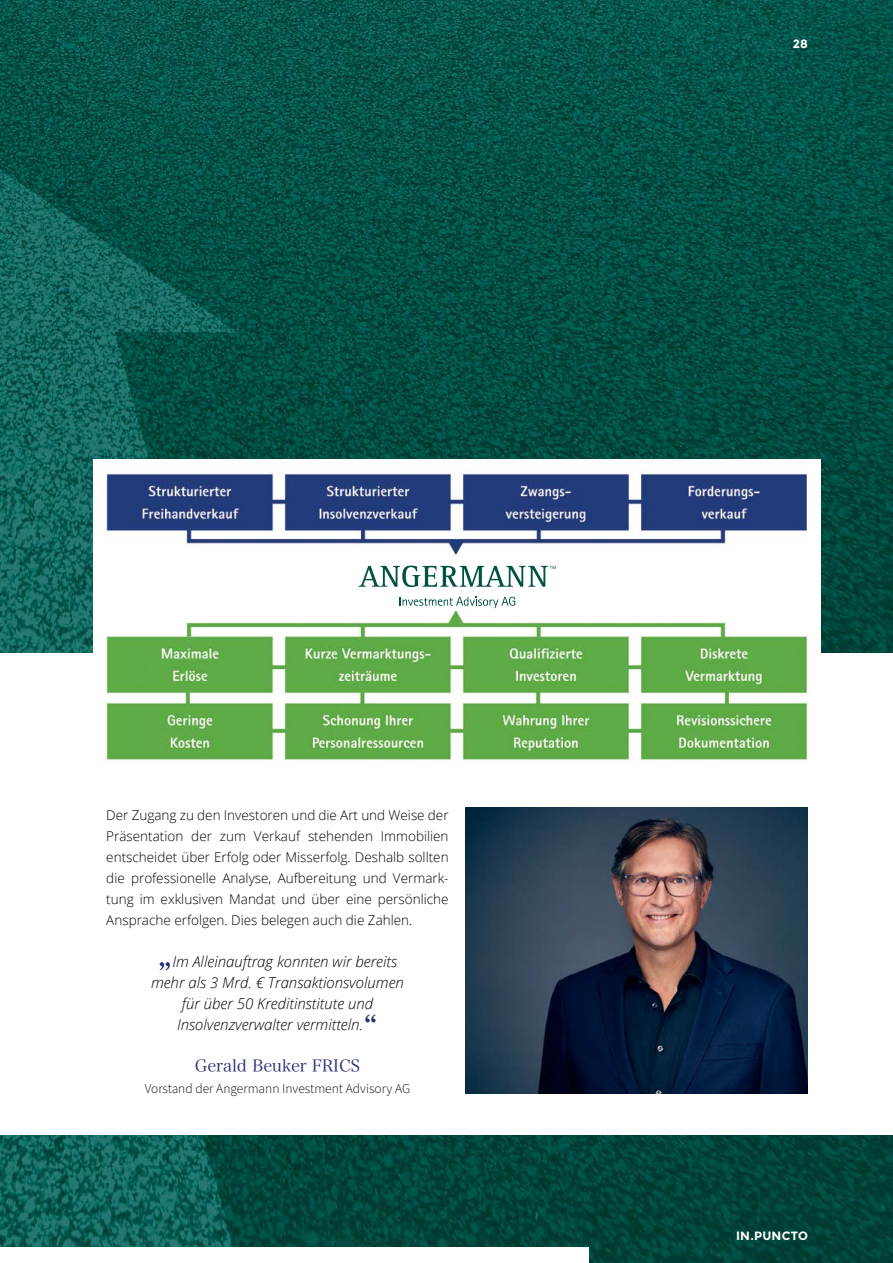
<style>
.page{position:relative;width:893px;height:1263px;background:#fff}
.page>*{position:absolute;margin:0;border:0;box-sizing:border-box;transform-origin:0 0}
.t1{font:16.5px "Hira Min Pro W3";color:#293074}
.t2{font:italic 300 15px/21px "Open Sans";color:#000;text-align:center}
.t3{font:300 13.5px/21px "Open Sans";color:#000;text-align:justify}
.t4{font:300 13.5px "Source Sans Pro";color:#000}
.t5{font:700 12px "Montserrat";letter-spacing:.02em;color:#fff}
.s1{font-family:"Hira Min Pro W3";font-weight:400;font-style:normal;font-size:30px;color:#293074}
.s2{font-family:"Hira Min Pro N W3";font-weight:400;font-style:normal;font-size:30px;color:#293074}
</style>
<div class="page">
<img style="left:0;top:1135px;width:893px;height:128px">
<img style="left:0;top:0;width:893px;height:652px">
<div style="left:94px;top:459px;width:727px;height:313px;background:#fff"></div>
<img style="left:99px;top:468px;width:709px;height:297px">
<svg style="left:358px;top:566px;width:198px;height:21px"></svg>
<svg style="left:400px;top:597px;width:115px;height:11px"></svg>
<img style="left:466px;top:808px;width:342px;height:285px">
<div style="left:0;top:1247px;width:588px;height:16px;background:#fff"></div>
<p class="t5" style="left:793px;top:37px;width:17px">28</p>
<p class="t3" style="left:106px;top:804px;width:344px">Der Zugang zu den Investoren und die Art und Weise der Präsentation der zum Verkauf stehenden Immobilien entscheidet über Erfolg oder Misserfolg. Deshalb sollten die professionelle Analyse, Aufbereitung und Vermark&shy;tung im exklusiven Mandat und über eine persönliche Ansprache erfolgen. Dies belegen auch die Zahlen.</p>
<p class="t2" style="left:151px;top:951px;width:254px"><span class="s1">„</span>Im Alleinauftrag konnten wir bereits mehr als 3 Mrd. € Transaktionsvolumen für über 50 Kreditinstitute und Insolvenzverwalter vermitteln.<span class="s2">“</span></p>
<p class="t1" style="left:195px;top:1052px;width:167px">Gerald Beuker FRICS</p>
<p class="t4" style="left:145px;top:1080px;width:267px">Vorstand der Angermann Investment Advisory AG</p>
<p class="t5" style="left:736px;top:1229px;width:73px">IN.PUNCTO</p>
</div>
